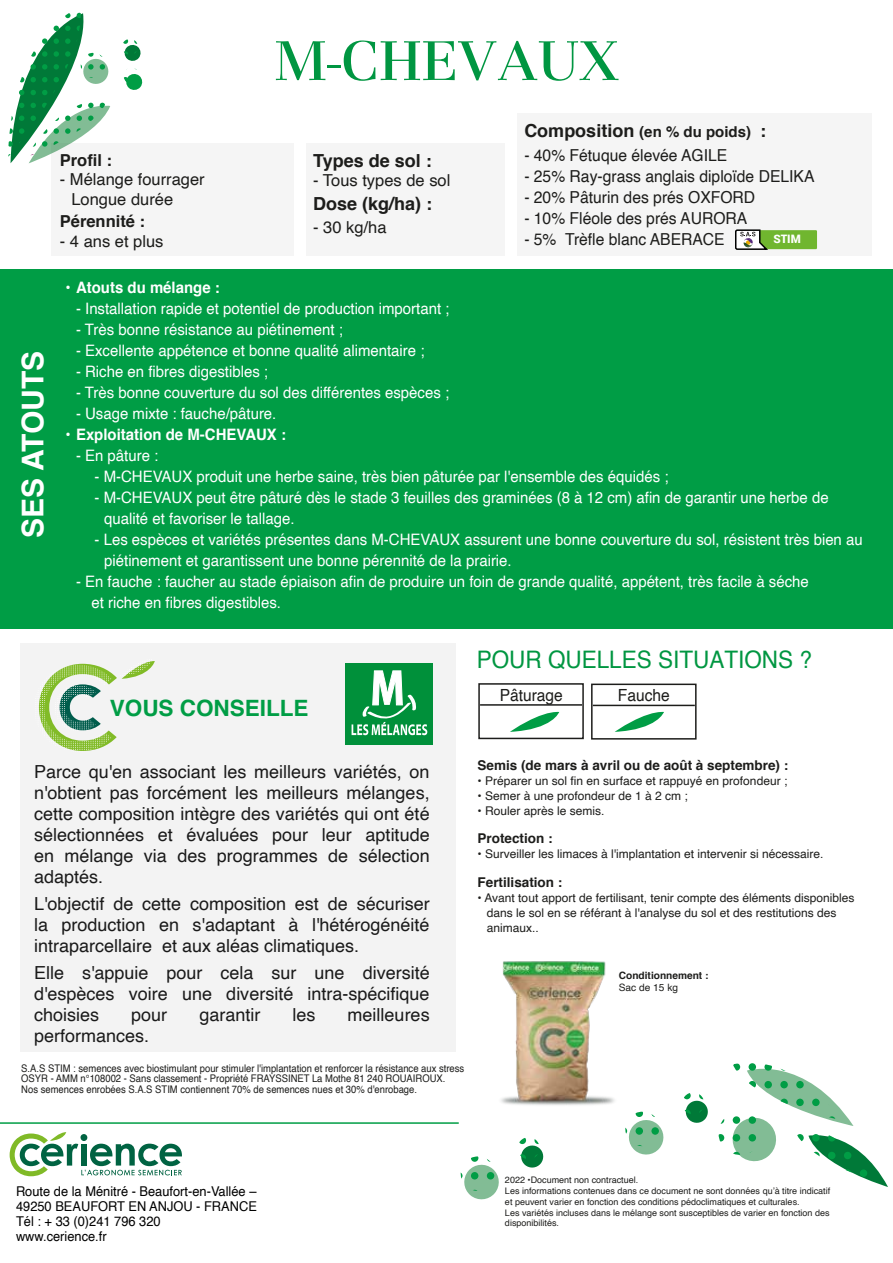
<style>
.page{position:relative;width:893px;height:1263px;background:#fff}
.page>*{position:absolute;margin:0;border:0;box-sizing:border-box;transform-origin:0 0}
.t1{font:500 58.2px "Basilia Std";color:#009641}
.t2{font:700 30px "Helvetica";color:#fff}
.t3{font:24.15px "Helvetica";color:#009641;scale:.93 1}
.t4{font:700 22.5px "Helvetica";color:#009d45}
.t5{font:18px/21px "Helvetica";color:rgb(1 1 1/.9);text-align:justify}
.t6{font:700 18px "Helvetica";color:#1d1d1b}
.t7{font:16.8px "Helvetica";color:#1d1d1b;scale:.93 1}
.t8{font:16.8px "Roboto";color:#1d1d1b;scale:.93 1}
.t9{font:16.5px "Helvetica";color:#1d1d1b;scale:.95 1}
.t10{font:16.5px/19.5px "Helvetica";color:#1d1d1b}
.t11{font:700 16.5px "Helvetica";color:#1d1d1b}
.t12{font:15.75px/21px "Helvetica";color:#fff;scale:.95 1}
.t13{font:700 15.75px "Helvetica";color:#fff;scale:.95 1}
.t14{font:13.5px/15px "Helvetica";color:#010101;scale:.95 1}
.t15{font:700 13.5px "Helvetica";color:#1d1d1b}
.t16{font:12px/15px "Helvetica";color:#1d1d1b}
.t17{font:900 11.7px "Roboto";color:#fff}
.t18{font:10.5px/10.5px "Helvetica";color:#1d1d1b;scale:.9 1}
.t19{font:700 10.2px "Helvetica";color:#1d1d1b}
.t20{font:10.2px "Helvetica";color:#1d1d1b}
.t21{font:9px/10.8px "Helvetica";color:#1d1d1b}
.s1{font-size:15px}
</style>
<div class="page">
<div style="left:517px;top:113px;width:354px;height:142px;background:#f5f5f5"></div>
<svg style="left:8px;top:13px;width:135px;height:150px"></svg>
<div style="left:20px;top:643px;width:436px;height:408px;background:#f3f3f3"></div>
<div style="left:0;top:270px;width:893px;height:359px;background:#009d45"></div>
<hr style="left:0;top:1122px;width:459px;height:2px;background:#009d45">
<div style="left:478px;top:683px;width:106px;height:56px;background:#fff;border:2px solid #1d1d1b"></div>
<hr style="left:480px;top:704px;width:102px;height:2px;background:#1d1d1b">
<div style="left:591px;top:683px;width:106px;height:57px;background:#fff;border:2px solid #1d1d1b"></div>
<hr style="left:593px;top:705px;width:102px;height:1px;background:#1d1d1b">
<svg style="left:510px;top:711px;width:49px;height:21px"></svg>
<svg style="left:615px;top:711px;width:49px;height:21px"></svg>
<svg style="left:10px;top:1132px;width:172px;height:44px"></svg>
<div style="left:51px;top:143px;width:243px;height:112px;background:#f5f5f5"></div>
<div style="left:306px;top:143px;width:198px;height:112px;background:#f5f5f5"></div>
<svg style="left:718px;top:1063px;width:170px;height:124px"></svg>
<svg style="left:460px;top:1138px;width:84px;height:62px"></svg>
<svg style="left:625px;top:1093px;width:83px;height:62px"></svg>
<svg style="left:38px;top:661px;width:117px;height:90px"></svg>
<div style="left:346px;top:664px;width:87px;height:81px;background:#00903a"></div>
<svg style="left:352px;top:670px;width:75px;height:65px"></svg>
<img style="left:501px;top:961px;width:127px;height:146px">
<div style="left:736px;top:230px;width:81px;height:19px;background:#70b62f"></div>
<svg style="left:735px;top:229px;width:35px;height:21px"></svg>
<h1 class="t1" style="left:275px;top:28px;width:346px">M-CHEVAUX</h1>
<h2 class="t2" style="left:9px;top:538px;width:189px;rotate:-90deg">SES ATOUTS</h2>
<p class="t11" style="left:60px;top:147px;width:54px">Profil :</p>
<p class="t10" style="left:71px;top:170px;width:135px;text-indent:-12px">- Mélange fourrager<br>Longue durée</p>
<p class="t11" style="left:60px;top:208px;width:87px">Pérennité :</p>
<p class="t10" style="left:60px;top:232px;width:105px">- 4 ans et plus</p>
<p class="t6" style="left:313px;top:146px;width:120px">Types de sol :</p>
<p class="t10" style="left:313px;top:171px;width:139px">- Tous types de sol</p>
<p class="t6" style="left:313px;top:189px;width:121px">Dose (kg/ha) :</p>
<p class="t10" style="left:313px;top:218px;width:75px">- 30 kg/ha</p>
<p class="t6" style="left:524px;top:116px;width:243px">Composition <span class="s1">(en % du poids)</span> :</p>
<p class="t9" style="left:524px;top:142px;width:215px">- 40% Fétuque élevée AGILE</p>
<p class="t9" style="left:524px;top:163px;width:307px">- 25% Ray-grass anglais diploïde DELIKA</p>
<p class="t9" style="left:524px;top:184px;width:244px">- 20% Pâturin des prés OXFORD</p>
<p class="t9" style="left:524px;top:205px;width:236px">- 10% Fléole des prés AURORA</p>
<p class="t9" style="left:524px;top:226px;width:212px">- 5% Trèfle blanc ABERACE</p>
<p class="t17" style="left:773px;top:231px;width:29px">STIM</p>
<p class="t13" style="left:65px;top:275px;width:164px">• Atouts du mélange :</p>
<p class="t12" style="left:76px;top:298px;width:395px">- Installation rapide et potentiel de production important ;</p>
<p class="t12" style="left:76px;top:319px;width:283px">- Très bonne résistance au piétinement ;</p>
<p class="t12" style="left:76px;top:340px;width:368px">- Excellente appétence et bonne qualité alimentaire ;</p>
<p class="t12" style="left:76px;top:361px;width:204px">- Riche en fibres digestibles ;</p>
<p class="t12" style="left:76px;top:382px;width:394px">- Très bonne couverture du sol des différentes espèces ;</p>
<p class="t12" style="left:76px;top:403px;width:212px">- Usage mixte : fauche/pâture.</p>
<p class="t13" style="left:65px;top:422px;width:234px">• Exploitation de M-CHEVAUX :</p>
<p class="t12" style="left:76px;top:445px;width:88px">- En pâture :</p>
<p class="t12" style="left:95px;top:466px;width:606px">- M-CHEVAUX produit une herbe saine, très bien pâturée par l'ensemble des équidés ;</p>
<p class="t12" style="left:104px;top:487px;width:764px;text-indent:-10px">- M-CHEVAUX peut être pâturé dès le stade 3 feuilles des graminées (8 à 12 cm) afin de garantir une herbe de qualité et favoriser le tallage.</p>
<p class="t12" style="left:104px;top:529px;width:800px;text-indent:-10px">- Les espèces et variétés présentes dans M-CHEVAUX assurent une bonne couverture du sol, résistent très bien au piétinement et garantissent une bonne pérennité de la prairie.</p>
<p class="t12" style="left:92px;top:571px;width:757px;text-indent:-15px">- En fauche : faucher au stade épiaison afin de produire un foin de grande qualité, appétent, très facile à séche et riche en fibres digestibles.</p>
<h3 class="t4" style="left:110px;top:690px;width:200px">VOUS CONSEILLE</h3>
<h3 class="t3" style="left:477px;top:641px;width:362px">POUR QUELLES SITUATIONS ?</h3>
<p class="t7" style="left:500px;top:682px;width:69px">Pâturage</p>
<p class="t8" style="left:600px;top:684px;width:101px">Enrubannage</p>
<p class="t7" style="left:618px;top:682px;width:57px">Fauche</p>
<p class="t5" style="left:34px;top:761px;width:397px">Parce qu'en associant les meilleurs variétés, on n'obtient pas forcément les meilleurs mélanges, cette composition intègre des variétés qui ont été sélectionnées et évaluées pour leur aptitude en mélange via des programmes de sélection adaptés.</p>
<p class="t5" style="left:34px;top:893px;width:397px">L'objectif de cette composition est de sécuriser la production en s'adaptant à l'hétérogénéité intraparcellaire et aux aléas climatiques.</p>
<p class="t5" style="left:34px;top:962px;width:397px">Elle s'appuie pour cela sur une diversité d'espèces voire une diversité intra-spécifique choisies</p>
<p class="t5" style="left:131px;top:1004px;width:38px">pour</p>
<p class="t5" style="left:199px;top:1004px;width:63px">garantir</p>
<p class="t5" style="left:292px;top:1004px;width:25px">les</p>
<p class="t5" style="left:348px;top:1004px;width:84px">meilleures</p>
<p class="t5" style="left:34px;top:1025px;width:117px">performances.</p>
<p class="t18" style="left:21px;top:1063px;width:494px">S.A.S STIM : semences avec biostimulant pour stimuler l'implantation et renforcer la résistance aux stress<br>OSYR - AMM n°108002 - Sans classement - Propriété FRAYSSINET La Mothe 81 240 ROUAIROUX.<br>Nos semences enrobées S.A.S STIM contiennent 70% de semences nues et 30% d'enrobage.</p>
<p class="t15" style="left:478px;top:754px;width:312px">Semis (de mars à avril ou de août à septembre) :</p>
<p class="t16" style="left:478px;top:773px;width:311px">• Préparer un sol fin en surface et rappuyé en profondeur ;</p>
<p class="t16" style="left:478px;top:788px;width:212px">• Semer à une profondeur de 1 à 2 cm ;</p>
<p class="t16" style="left:478px;top:803px;width:128px">• Rouler après le semis.</p>
<p class="t15" style="left:478px;top:827px;width:77px">Protection :</p>
<p class="t16" style="left:478px;top:847px;width:347px">• Surveiller les limaces à l'implantation et intervenir si nécessaire.</p>
<p class="t15" style="left:478px;top:871px;width:86px">Fertilisation :</p>
<p class="t16" style="left:487px;top:890px;width:369px;text-indent:-9px">• Avant tout apport de fertilisant, tenir compte des éléments disponibles dans le sol en se référant à l'analyse du sol et des restitutions des animaux..</p>
<p class="t19" style="left:619px;top:967px;width:91px">Conditionnement :</p>
<p class="t20" style="left:619px;top:979px;width:61px">Sac de 15 kg</p>
<p class="t14" style="left:16px;top:1184px;width:255px">Route de la Ménitré - Beaufort-en-Vallée –<br>49250 BEAUFORT EN ANJOU - FRANCE<br>Tél : + 33 (0)241 796 320<br>www.cerience.fr</p>
<p class="t21" style="left:505px;top:1175px;width:327px">2022 •Document non contractuel.<br>Les informations contenues dans ce document ne sont données qu’à titre indicatif et peuvent varier en fonction des conditions pédoclimatiques et culturales.<br>Les variétés incluses dans le mélange sont susceptibles de varier en fonction des disponibilités.</p>
</div>
